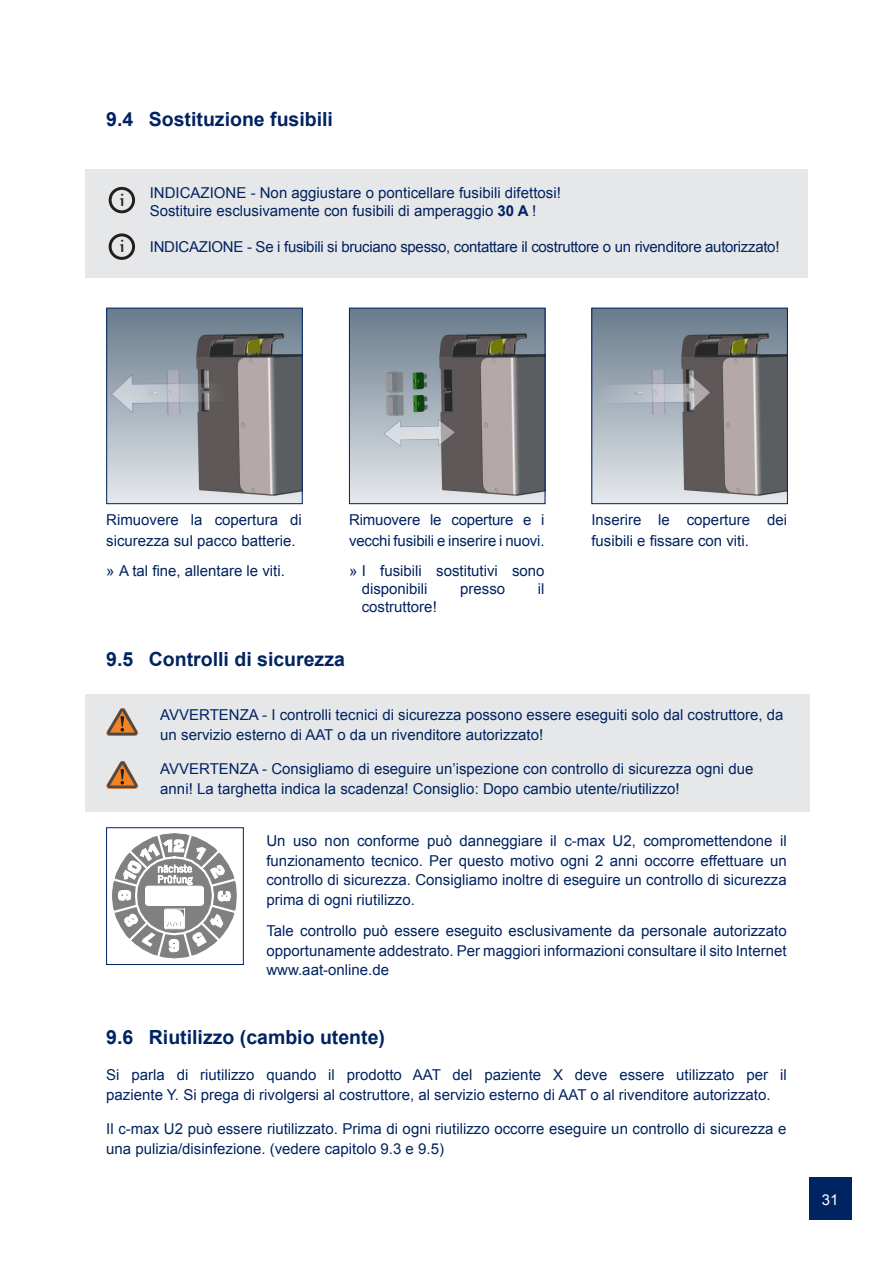
<style>
.page{position:relative;width:893px;height:1263px;background:#fff}
.page>*{position:absolute;margin:0;border:0;box-sizing:border-box;transform-origin:0 0}
.t1{font:700 19.5px "Arial";color:#002361}
.t2{font:15px/19.5px "Arial";color:#002361}
.t3{font:15px "Arial";letter-spacing:-.02em;color:#002361}
.t4{font:15px "Arial";color:#fff}
.s1{font-family:"Nyala";font-size:21.3px;color:#231f20}
.s2{font-weight:700}
</style>
<div class="page">
<div style="left:85px;top:694px;width:724px;height:117px;background:#e6e7e9"></div>
<div style="left:809px;top:1177px;width:42px;height:42px;background:#002361"></div>
<svg style="left:106px;top:708px;width:32px;height:28px"></svg>
<svg style="left:106px;top:761px;width:32px;height:28px"></svg>
<div style="left:85px;top:170px;width:723px;height:108px;background:#e6e7e9"></div>
<div style="left:109px;top:187px;width:26px;height:26px;border:3px solid #231f20;border-radius:50%"></div>
<div style="left:109px;top:233px;width:26px;height:27px;border:3px solid #231f20;border-radius:50%"></div>
<img style="left:108px;top:310px;width:193px;height:192px">
<div style="left:106px;top:308px;width:197px;height:196px;border:1px solid #002361"></div>
<img style="left:351px;top:310px;width:192px;height:192px">
<div style="left:349px;top:308px;width:196px;height:196px;border:1px solid #002361"></div>
<img style="left:593px;top:310px;width:193px;height:192px">
<div style="left:591px;top:308px;width:197px;height:196px;border:1px solid #002361"></div>
<svg style="left:111px;top:833px;width:126px;height:126px"></svg>
<div style="left:106px;top:827px;width:138px;height:138px;border:1px solid #002361"></div>
<h1 class="t1" style="left:106px;top:106px;width:228px">9.4 Sostituzione fusibili</h1>
<p class="t2" style="left:120px;top:184px;width:443px;line-height:18px;text-align:center"><span class="s1">i</span> INDICAZIONE - Non aggiustare o ponticellare fusibili difettosi!<br>Sostituire esclusivamente con fusibili di amperaggio <span class="s2">30 A</span> !</p>
<p class="t3" style="left:120px;top:237px;width:661px"><span class="s1">i</span> INDICAZIONE - Se i fusibili si bruciano spesso, contattare il costruttore o un rivenditore autorizzato!</p>
<p class="t2" style="left:106px;top:509px;width:197px;line-height:21px">Rimuovere la copertura di sicurezza sul pacco batterie.</p>
<p class="t2" style="left:106px;top:561px;width:180px">» A tal fine, allentare le viti.</p>
<p class="t2" style="left:349px;top:509px;width:197px;line-height:21px">Rimuovere le coperture e i vecchi fusibili e inserire i nuovi.</p>
<p class="t2" style="left:362px;top:562px;width:184px;line-height:18px;text-indent:-13px">» I fusibili sostitutivi sono disponibili</p>
<p class="t2" style="left:460px;top:579px;width:47px">presso</p>
<p class="t2" style="left:538px;top:579px;width:8px">il</p>
<p class="t2" style="left:362px;top:597px;width:77px">costruttore!</p>
<h1 class="t1" style="left:106px;top:646px;width:240px">9.5 Controlli di sicurezza</h1>
<p class="t2" style="left:591px;top:509px;width:197px;line-height:21px">Inserire le coperture dei fusibili e fissare con viti.</p>
<p class="t2" style="left:160px;top:705px;width:625px">AVVERTENZA - I controlli tecnici di sicurezza possono essere eseguiti solo dal costruttore, da un servizio esterno di AAT o da un rivenditore autorizzato!</p>
<p class="t2" style="left:160px;top:759px;width:595px">AVVERTENZA - Consigliamo di eseguire un’ispezione con controllo di sicurezza ogni due anni! La targhetta indica la scadenza! Consiglio: Dopo cambio utente/riutilizzo!</p>
<p class="t2" style="left:266px;top:831px;width:522px;text-align:justify">Un uso non conforme può danneggiare il c-max U2, compromettendone il funzionamento tecnico. Per questo motivo ogni 2 anni occorre effettuare un controllo di sicurezza. Consigliamo inoltre di eseguire un controllo di sicurezza prima di ogni riutilizzo.</p>
<p class="t2" style="left:266px;top:921px;width:522px;text-align:justify">Tale controllo può essere eseguito esclusivamente da personale autorizzato opportunamente addestrato. Per maggiori informazioni consultare il sito Internet www.aat-online.de</p>
<h1 class="t1" style="left:106px;top:1024px;width:280px">9.6 Riutilizzo (cambio utente)</h1>
<p class="t2" style="left:106px;top:1065px;width:682px">Si parla di riutilizzo quando il prodotto AAT del paziente X deve essere utilizzato per il paziente Y. Si prega di rivolgersi al costruttore, al servizio esterno di AAT o al rivenditore autorizzato.</p>
<p class="t2" style="left:106px;top:1119px;width:682px">Il c-max U2 può essere riutilizzato. Prima di ogni riutilizzo occorre eseguire un controllo di sicurezza e una pulizia/disinfezione. (vedere capitolo 9.3 e 9.5)</p>
<p class="t4" style="left:822px;top:1190px;width:18px">31</p>
</div>
